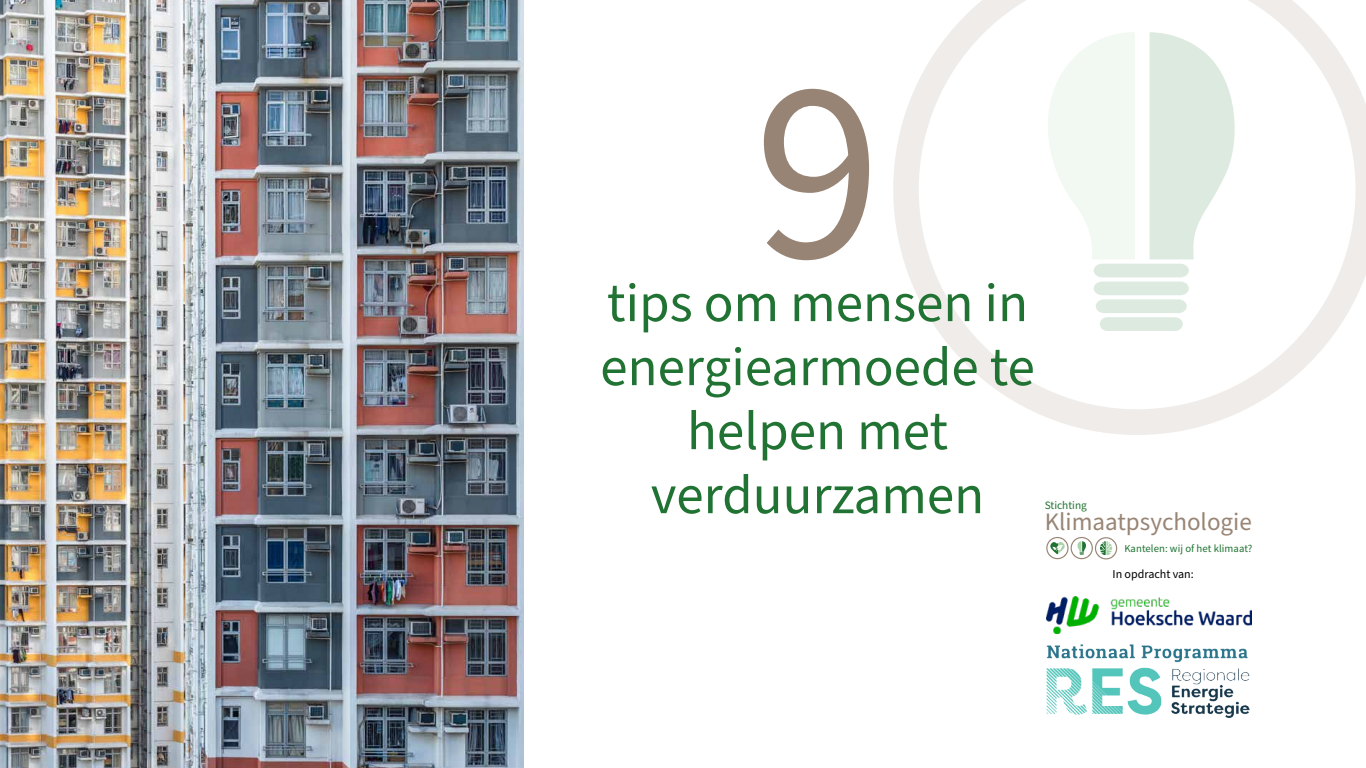
<style>
.page{position:relative;width:1366px;height:768px;background:#fff}
.page>*{position:absolute;margin:0;border:0;box-sizing:border-box;transform-origin:0 0}
.t1{font:259px "Source Sans Pro";color:#978475}
.t2{font:55px/64px "Source Sans Pro";color:#207332;text-align:center}
.t3{font:25px "Source Sans Pro";color:#988575}
.t4{font:12px "Source Sans Pro";color:#000}
.t5{font:11.3px "Source Sans Pro";color:#207332}
.t6{font:10.7px "Source Sans Pro";letter-spacing:.005em;color:#207332}
</style>
<div class="page">
<svg style="left:893px;top:0;width:473px;height:435px"></svg>
<svg style="left:1035px;top:32px;width:206px;height:299px"></svg>
<svg style="left:1046px;top:537px;width:71px;height:22px"></svg>
<img style="left:1046px;top:644px;width:203px;height:74px">
<img style="left:0;top:0;width:524px;height:768px">
<img style="left:1046px;top:596px;width:206px;height:37px">
<h1 class="t1" style="left:754px;top:-2px;width:129px">9</h1>
<p class="t2" style="left:607px;top:273px;width:423px">tips om mensen in</p>
<p class="t2" style="left:600px;top:337px;width:436px">energiearmoede te helpen met verduurzamen</p>
<p class="t5" style="left:1045px;top:498px;width:44px">Stichting</p>
<p class="t3" style="left:1045px;top:505px;width:209px">Klimaatpsychologie</p>
<p class="t6" style="left:1124px;top:541px;width:129px">Kantelen: wij of het klimaat?</p>
<p class="t4" style="left:1113px;top:566px;width:83px">In opdracht van:</p>
</div>
